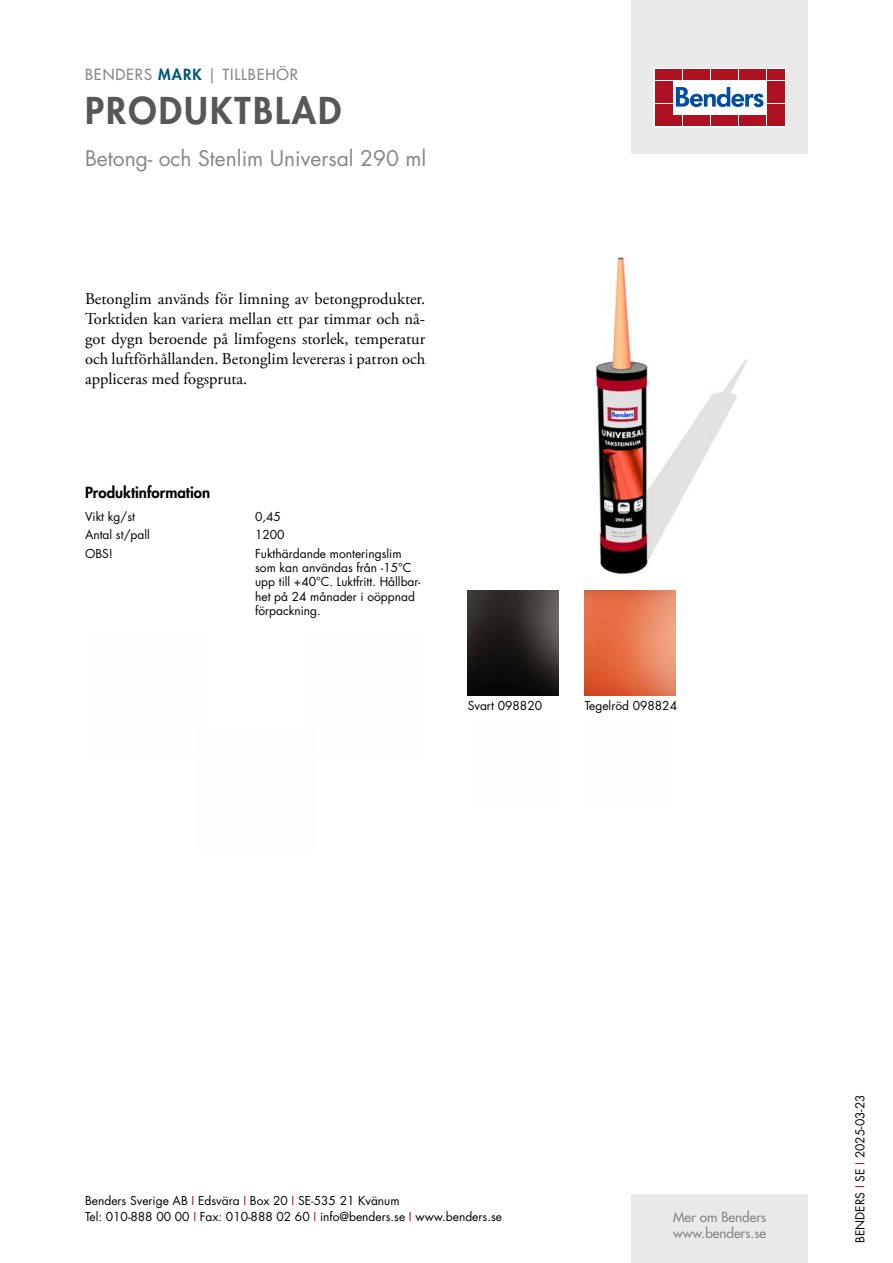
<style>
.page{position:relative;width:893px;height:1263px;background:#fff}
.page>*{position:absolute;margin:0;border:0;box-sizing:border-box;transform-origin:0 0}
.t1{font:800 36px "Futura Std";letter-spacing:.06em;color:#575756}
.t2{font:21px "Futura Std";color:#878787}
.t3{font:16.5px/19.8px "Adobe Garamond Pro";color:#000;text-align:justify}
.t4{font:500 15px "Futura Std";letter-spacing:.06em;color:#878787}
.t5{font:800 15px "Futura Std";color:#000}
.t6{font:500 13.5px/16.2px "Futura Std";color:#878787}
.t7{font:12px/14.4px "Futura Std";color:#000}
.s1{font-weight:800;color:#00577c}
.s2{color:#ae1122}
</style>
<div class="page">
<div style="left:631px;top:0;width:177px;height:153px;background:#e9e9e9"></div>
<div style="left:631px;top:1195px;width:177px;height:68px;background:#e9e9e9"></div>
<svg style="left:656px;top:70px;width:128px;height:55px;background:#ebc5ca"></svg>
<div style="left:654px;top:68px;width:132px;height:59px;border:1px solid #fff"></div>
<div style="left:655px;top:70px;width:8px;height:10px;background:#ae1122"></div>
<div style="left:664px;top:70px;width:8px;height:10px;background:#ae1122"></div>
<div style="left:655px;top:81px;width:8px;height:10px;background:#ae1122"></div>
<div style="left:664px;top:81px;width:8px;height:10px;background:#ae1122"></div>
<div style="left:655px;top:93px;width:8px;height:10px;background:#ae1122"></div>
<div style="left:664px;top:93px;width:8px;height:10px;background:#ae1122"></div>
<div style="left:655px;top:104px;width:8px;height:11px;background:#ae1122"></div>
<div style="left:664px;top:104px;width:8px;height:11px;background:#ae1122"></div>
<div style="left:655px;top:116px;width:8px;height:10px;background:#ae1122"></div>
<div style="left:664px;top:116px;width:8px;height:10px;background:#ae1122"></div>
<div style="left:674px;top:70px;width:8px;height:10px;background:#ae1122"></div>
<div style="left:683px;top:70px;width:8px;height:10px;background:#ae1122"></div>
<div style="left:692px;top:70px;width:8px;height:10px;background:#ae1122"></div>
<div style="left:702px;top:70px;width:8px;height:10px;background:#ae1122"></div>
<div style="left:711px;top:70px;width:8px;height:10px;background:#ae1122"></div>
<div style="left:720px;top:70px;width:8px;height:10px;background:#ae1122"></div>
<div style="left:730px;top:70px;width:8px;height:10px;background:#ae1122"></div>
<div style="left:739px;top:70px;width:8px;height:10px;background:#ae1122"></div>
<div style="left:748px;top:70px;width:8px;height:10px;background:#ae1122"></div>
<div style="left:758px;top:70px;width:8px;height:10px;background:#ae1122"></div>
<div style="left:674px;top:116px;width:8px;height:10px;background:#ae1122"></div>
<div style="left:683px;top:116px;width:8px;height:10px;background:#ae1122"></div>
<div style="left:692px;top:116px;width:8px;height:10px;background:#ae1122"></div>
<div style="left:702px;top:116px;width:8px;height:10px;background:#ae1122"></div>
<div style="left:711px;top:116px;width:8px;height:10px;background:#ae1122"></div>
<div style="left:720px;top:116px;width:8px;height:10px;background:#ae1122"></div>
<div style="left:730px;top:116px;width:8px;height:10px;background:#ae1122"></div>
<div style="left:739px;top:116px;width:8px;height:10px;background:#ae1122"></div>
<div style="left:748px;top:116px;width:8px;height:10px;background:#ae1122"></div>
<div style="left:758px;top:116px;width:8px;height:10px;background:#ae1122"></div>
<div style="left:767px;top:70px;width:8px;height:10px;background:#ae1122"></div>
<div style="left:776px;top:70px;width:8px;height:10px;background:#ae1122"></div>
<div style="left:767px;top:81px;width:8px;height:10px;background:#ae1122"></div>
<div style="left:776px;top:81px;width:8px;height:10px;background:#ae1122"></div>
<div style="left:767px;top:93px;width:8px;height:10px;background:#ae1122"></div>
<div style="left:776px;top:93px;width:8px;height:10px;background:#ae1122"></div>
<div style="left:767px;top:104px;width:8px;height:11px;background:#ae1122"></div>
<div style="left:776px;top:104px;width:8px;height:11px;background:#ae1122"></div>
<div style="left:767px;top:116px;width:8px;height:10px;background:#ae1122"></div>
<div style="left:776px;top:116px;width:8px;height:10px;background:#ae1122"></div>
<svg style="left:676px;top:87px;width:87px;height:20px;background:#89add2"></svg>
<img style="left:594px;top:256px;width:153px;height:318px">
<img style="left:468px;top:590px;width:91px;height:105px">
<img style="left:585px;top:590px;width:91px;height:105px">
<p class="t4" style="left:85px;top:65px;width:215px">BENDERS <span class="s1">MARK</span> | TILLBEHÖR</p>
<h1 class="t1" style="left:85px;top:87px;width:258px">PRODUKTBLAD</h1>
<h2 class="t2" style="left:85px;top:144px;width:343px">Betong- och Stenlim Universal 290 ml</h2>
<p class="t3" style="left:85px;top:290px;width:342px">Betonglim används för limning av betongprodukter.<br>Torktiden kan variera mellan ett par timmar och nå&shy;got dygn beroende på limfogens storlek, temperatur och luftförhållanden. Betonglim levereras i patron och appliceras med fogspruta.</p>
<p class="t5" style="left:85px;top:483px;width:127px">Produktinformation</p>
<p class="t7" style="left:85px;top:509px;width:51px">Vikt kg/st</p>
<p class="t7" style="left:255px;top:509px;width:27px">0,45</p>
<p class="t7" style="left:85px;top:528px;width:66px">Antal st/pall</p>
<p class="t7" style="left:255px;top:528px;width:31px">1200</p>
<p class="t7" style="left:85px;top:546px;width:29px">OBS!</p>
<p class="t7" style="left:255px;top:546px;width:167px">Fukthärdande monteringslim som kan användas från -15°C upp till +40°C. Luktfritt. Hållbar&shy;het på 24 månader i oöppnad förpackning.</p>
<p class="t7" style="left:468px;top:698px;width:76px">Svart 098820</p>
<p class="t7" style="left:585px;top:698px;width:94px">Tegelröd 098824</p>
<p class="t7" style="left:85px;top:1192px;width:418px;line-height:16.5px">Benders Sverige AB <span class="s2">I</span> Edsvära <span class="s2">I</span> Box 20 <span class="s2">I</span> SE-535 21 Kvänum<br>Tel: 010-888 00 00 <span class="s2">I</span> Fax: 010-888 02 60 <span class="s2">I</span> info@benders.se <span class="s2">I</span> www.benders.se</p>
<p class="t6" style="left:673px;top:1209px;width:95px">Mer om Benders www.benders.se</p>
<p class="t7" style="left:853px;top:1243px;width:150px;rotate:-90deg">BENDERS <span class="s2">I</span> SE <span class="s2">I</span> 2025-03-23</p>
</div>
